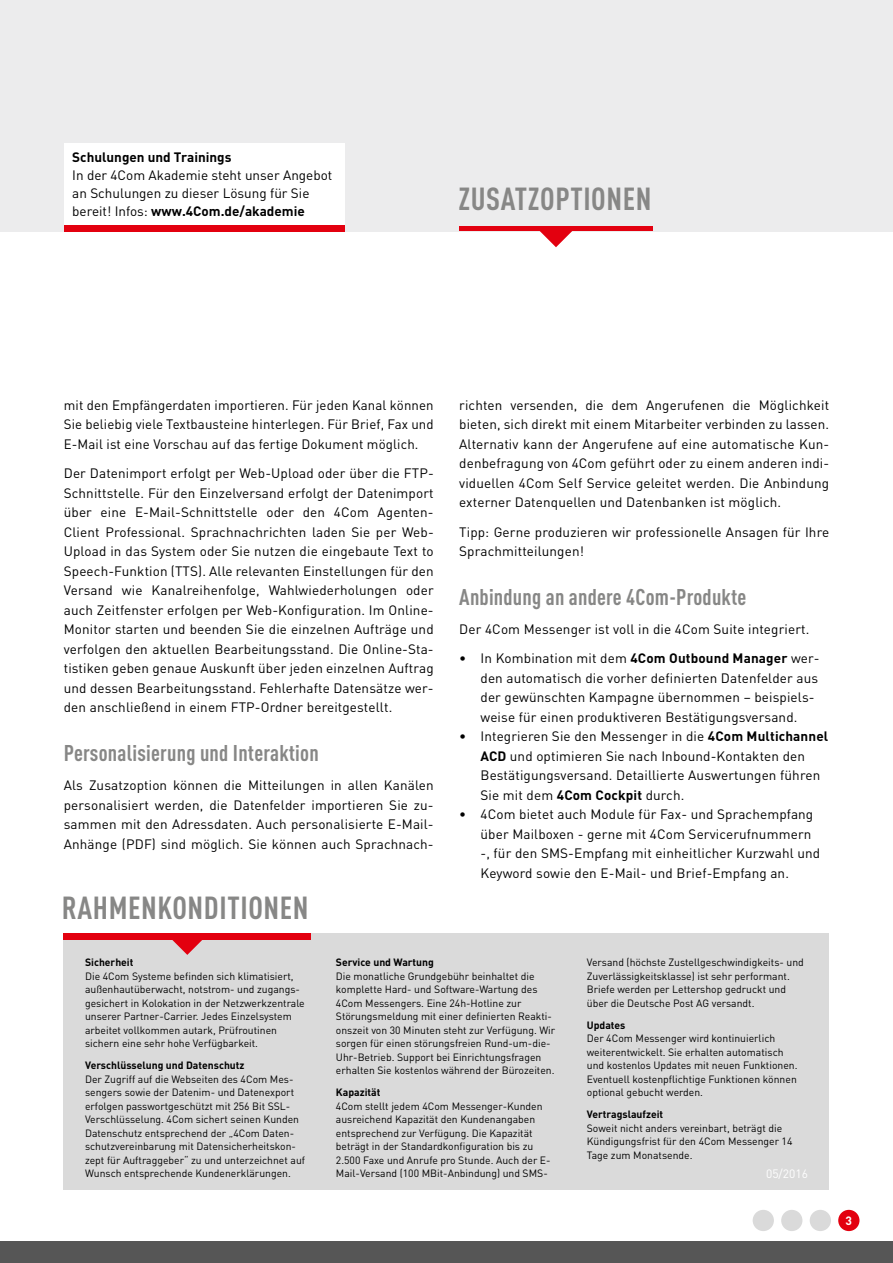
<style>
.page{position:relative;width:893px;height:1263px;background:#fff}
.page>*{position:absolute;margin:0;border:0;box-sizing:border-box;transform-origin:0 0}
.PRELINES{font:700 condensed 31.5px "DINOT";letter-spacing:.02em;color:#878786}
.HEADLINES_FLIEßTEXT{font:700 condensed 22.5px "DINOT";letter-spacing:.01em;color:#878786}
.FLIEßTEXT_SCHWARZ{font:13.5px/19.5px "DINOT";letter-spacing:.01em;color:#000;text-align:justify}
.INFOBOX_INNENSEITEN{font:13.5px/18px "DINOT";color:#000}
.INFOBOX_INNENSEITEN-2{font:700 13.5px "DINOT";color:#000}
.VERSIONSANGABE{font:12px "DINOT";color:#fff}
.t1{font:700 12px "DINOT";color:#fff}
.RAHMENKONDITIONEN{font:10.5px/13.5px "DINOT";color:#000}
.s1{font-weight:700}
</style>
<div class="page">
<div style="left:0;top:1242px;width:893px;height:21px;background:#565656"></div>
<div style="left:753px;top:1210px;width:21px;height:21px;background:#dadada;border-radius:50%"></div>
<div style="left:781px;top:1210px;width:21px;height:21px;background:#dadada;border-radius:50%"></div>
<div style="left:810px;top:1210px;width:21px;height:21px;background:#dadada;border-radius:50%"></div>
<div style="left:838px;top:1210px;width:21px;height:21px;background:#e3000f;border-radius:50%"></div>
<div style="left:0;top:0;width:893px;height:231px;background:#ececed"></div>
<div style="left:64px;top:144px;width:280px;height:81px;background:#fff"></div>
<div style="left:64px;top:225px;width:280px;height:6px;background:#e3000f"></div>
<div style="left:64px;top:934px;width:765px;height:256px;background:#dadada"></div>
<div style="left:64px;top:934px;width:247px;height:6px;background:#e3000f"></div>
<svg style="left:172px;top:940px;width:30px;height:15px"></svg>
<div style="left:459px;top:226px;width:194px;height:5px;background:#e3000f"></div>
<svg style="left:535px;top:231px;width:42px;height:16px"></svg>
<p class="INFOBOX_INNENSEITEN-2" style="left:72px;top:148px;width:161px">Schulungen und Trainings</p>
<p class="INFOBOX_INNENSEITEN" style="left:72px;top:166px;width:262px">In der 4Com Akademie steht unser Angebot an Schulungen zu dieser Lösung für Sie bereit! Infos: <span class="s1">www.4Com.de/akademie</span></p>
<p class="PRELINES" style="left:458px;top:180px;width:195px">ZUSATZOPTIONEN</p>
<p class="FLIEßTEXT_SCHWARZ" style="left:64px;top:395px;width:371px">mit den Empfängerdaten importieren. Für jeden Kanal können Sie beliebig viele Textbausteine hinterlegen. Für Brief, Fax und E-Mail ist eine Vorschau auf das fertige Dokument möglich.</p>
<p class="FLIEßTEXT_SCHWARZ" style="left:64px;top:463px;width:371px">Der Datenimport erfolgt per Web-Upload oder über die FTP-Schnittstelle. Für den Einzelversand erfolgt der Datenimport über eine E-Mail-Schnittstelle oder den 4Com Agenten-Client Professional. Sprachnachrichten laden Sie per Web-Upload in das System oder Sie nutzen die eingebaute Text to Speech-Funktion (TTS). Alle relevanten Einstellungen für den Versand wie Kanalreihenfolge, Wahlwiederholungen oder auch Zeitfenster erfolgen per Web-Konfiguration. Im Online-Monitor starten und beenden Sie die einzelnen Aufträge und verfolgen den aktuellen Bearbeitungsstand. Die Online-Sta&shy;tistiken geben genaue Auskunft über jeden einzelnen Auftrag und dessen Bearbeitungsstand. Fehlerhafte Datensätze wer&shy;den anschließend in einem FTP-Ordner bereitgestellt.</p>
<p class="HEADLINES_FLIEßTEXT" style="left:64px;top:739px;width:256px">Personalisierung und Interaktion</p>
<p class="FLIEßTEXT_SCHWARZ" style="left:64px;top:775px;width:371px">Als Zusatzoption können die Mitteilungen in allen Kanälen personalisiert werden, die Datenfelder importieren Sie zu&shy;sammen mit den Adressdaten. Auch personalisierte E-Mail-Anhänge (PDF) sind möglich. Sie können auch Sprachnach-</p>
<p class="FLIEßTEXT_SCHWARZ" style="left:459px;top:395px;width:371px">richten versenden, die dem Angerufenen die Möglichkeit bieten, sich direkt mit einem Mitarbeiter verbinden zu lassen.<br>Alternativ kann der Angerufene auf eine automatische Kun&shy;denbefragung von 4Com geführt oder zu einem anderen indi&shy;viduellen 4Com Self Service geleitet werden. Die Anbindung externer Datenquellen und Datenbanken ist möglich.</p>
<p class="FLIEßTEXT_SCHWARZ" style="left:459px;top:521px;width:371px">Tipp: Gerne produzieren wir professionelle Ansagen für Ihre<br>Sprachmitteilungen!</p>
<p class="HEADLINES_FLIEßTEXT" style="left:459px;top:583px;width:289px">Anbindung an andere 4Com-Produkte</p>
<p class="FLIEßTEXT_SCHWARZ" style="left:459px;top:619px;width:352px">Der 4Com Messenger ist voll in die 4Com Suite integriert.</p>
<p class="FLIEßTEXT_SCHWARZ" style="left:480px;top:648px;width:341px;text-align:left;text-indent:-21px">• In Kombination mit dem <span class="s1">4Com Outbound Manager</span> wer&shy;den automatisch die vorher definierten Datenfelder aus der gewünschten Kampagne übernommen – beispiels&shy;weise für einen produktiveren Bestätigungsversand.</p>
<p class="FLIEßTEXT_SCHWARZ" style="left:480px;top:726px;width:349px;text-align:left;text-indent:-21px">• Integrieren Sie den Messenger in die <span class="s1">4Com Multichannel ACD</span> und optimieren Sie nach Inbound-Kontakten den Bestätigungsversand. Detaillierte Auswertungen führen Sie mit dem <span class="s1">4Com Cockpit</span> durch.</p>
<p class="FLIEßTEXT_SCHWARZ" style="left:480px;top:804px;width:341px;text-align:left;text-indent:-21px">• 4Com bietet auch Module für Fax- und Sprachempfang über Mailboxen - gerne mit 4Com Servicerufnummern -, für den SMS-Empfang mit einheitlicher Kurzwahl und Keyword sowie den E-Mail- und Brief-Empfang an.</p>
<p class="PRELINES" style="left:62px;top:889px;width:248px">RAHMENKONDITIONEN</p>
<p class="RAHMENKONDITIONEN" style="left:85px;top:955px;width:221px"><span class="s1">Sicherheit<br></span>Die 4Com Systeme befinden sich klimatisiert, außenhautüberwacht, notstrom- und zugangs&shy;gesichert in Kolokation in der Netzwerkzentrale unserer Partner-Carrier. Jedes Einzelsystem arbeitet vollkommen autark, Prüfroutinen sichern eine sehr hohe Verfügbarkeit.</p>
<p class="RAHMENKONDITIONEN" style="left:85px;top:1058px;width:222px"><span class="s1">Verschlüsselung und Datenschutz<br></span>Der Zugriff auf die Webseiten des 4Com Mes&shy;sengers sowie der Datenim- und Datenexport erfolgen passwortgeschützt mit 256 Bit SSL-Verschlüsselung. 4Com sichert seinen Kunden Datenschutz entsprechend der „4Com Daten&shy;schutzvereinbarung mit Datensicherheitskon&shy;zept für Auftraggeber“ zu und unterzeichnet auf Wunsch entsprechende Kundenerklärungen.</p>
<p class="RAHMENKONDITIONEN" style="left:336px;top:955px;width:221px"><span class="s1">Service und Wartung<br></span>Die monatliche Grundgebühr beinhaltet die komplette Hard- und Software-Wartung des 4Com Messengers. Eine 24h-Hotline zur Störungsmeldung mit einer definierten Reakti&shy;onszeit von 30 Minuten steht zur Verfügung. Wir sorgen für einen störungsfreien Rund-um-die-Uhr-Betrieb. Support bei Einrichtungsfragen erhalten Sie kostenlos während der Bürozeiten.</p>
<p class="RAHMENKONDITIONEN" style="left:336px;top:1085px;width:216px"><span class="s1">Kapazität<br></span>4Com stellt jedem 4Com Messenger-Kunden ausreichend Kapazität den Kundenangaben entsprechend zur Verfügung. Die Kapazität beträgt in der Standardkonfiguration bis zu 2.500 Faxe und Anrufe pro Stunde. Auch der E-Mail-Versand (100 MBit-Anbindung) und SMS-</p>
<p class="RAHMENKONDITIONEN" style="left:587px;top:955px;width:219px">Versand (höchste Zustellgeschwindigkeits- und Zuverlässigkeitsklasse) ist sehr performant.<br>Briefe werden per Lettershop gedruckt und über die Deutsche Post AG versandt.</p>
<p class="RAHMENKONDITIONEN" style="left:587px;top:1018px;width:212px"><span class="s1">Updates<br></span>Der 4Com Messenger wird kontinuierlich weiterentwickelt. Sie erhalten automatisch und kostenlos Updates mit neuen Funktionen.<br>Eventuell kostenpflichtige Funktionen können optional gebucht werden.</p>
<p class="RAHMENKONDITIONEN" style="left:587px;top:1107px;width:207px"><span class="s1">Vertragslaufzeit<br></span>Soweit nicht anders vereinbart, beträgt die<br>Kündigungsfrist für den 4Com Messenger 14<br>Tage zum Monatsende.</p>
<p class="VERSIONSANGABE" style="left:766px;top:1165px;width:43px">05/2016</p>
<p class="t1" style="left:846px;top:1212px;width:8px">3</p>
</div>
